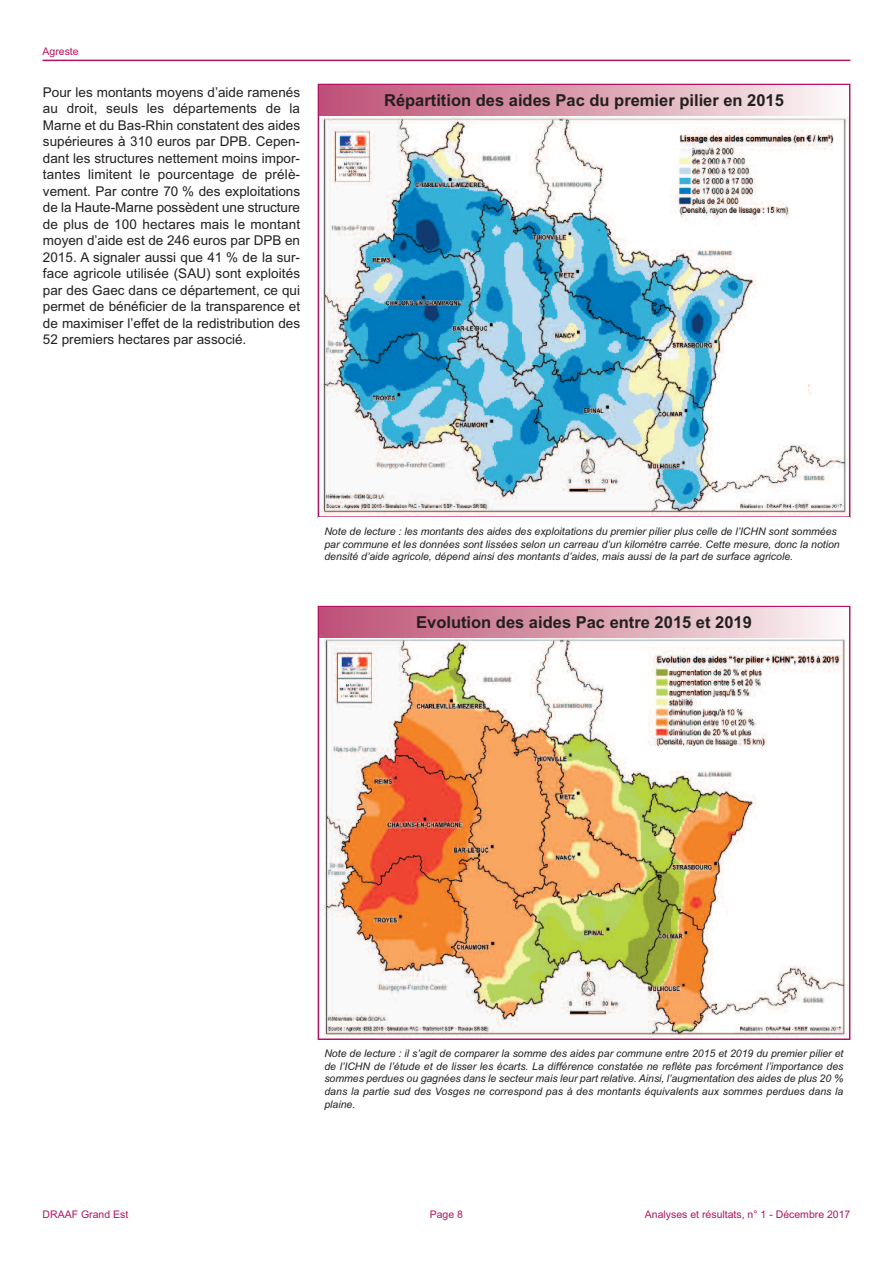
<style>
.page{position:relative;width:893px;height:1263px;background:#fff}
.page>*{position:absolute;margin:0;border:0;box-sizing:border-box;transform-origin:0 0}
.t1{font:700 16.5px "Arial";color:#231f20}
.t2{font:13.5px/16.5px "Arial";color:#231f20;text-align:justify}
.t3{font:italic 10.5px/12.6px "Arial";color:#231f20}
.t4{font:10.5px "Arial";color:#b31462}
</style>
<div class="page">
<hr style="left:43px;top:60px;width:807px;height:1px;background:#b31462">
<img style="left:321px;top:115px;width:526px;height:400px">
<div style="left:318px;top:84px;width:532px;height:434px;border:2px solid #b31462"></div>
<div style="left:319px;top:86px;width:530px;height:29px;background:linear-gradient(to right,#bc4c71,#faf6f4)"></div>
<div style="left:720px;top:373px;width:88px;height:29px;background:#fff"></div>
<img style="left:323px;top:637px;width:524px;height:400px">
<div style="left:318px;top:606px;width:532px;height:434px;border:2px solid #b31462"></div>
<div style="left:319px;top:608px;width:530px;height:29px;background:linear-gradient(to right,#bc4c71,#faf6f4)"></div>
<div style="left:728px;top:895px;width:85px;height:27px;background:#fff"></div>
<p class="t4" style="left:43px;top:46px;width:38px">Agreste</p>
<p class="t2" style="left:43px;top:84px;width:259px">Pour les montants moyens d’aide ramenés au droit, seuls les départements de la Marne et du Bas-Rhin constatent des aides supérieures à 310 euros par DPB. Cepen&shy;dant les structures nettement moins impor&shy;tantes limitent le pourcentage de prélè&shy;vement. Par contre 70 % des exploitations de la Haute-Marne possèdent une structure de plus de 100 hectares mais le montant moyen d’aide est de 246 euros par DPB en 2015. A signaler aussi que 41 % de la sur&shy;face agricole utilisée (SAU) sont exploités par des Gaec dans ce département, ce qui permet de bénéficier de la transparence et de maximiser l’effet de la redistribution des 52 premiers hectares par associé.</p>
<h1 class="t1" style="left:384px;top:91px;width:401px">Répartition des aides Pac du premier pilier en 2015</h1>
<p class="t3" style="left:324px;top:525px;width:517px">Note de lecture : les montants des aides des exploitations du premier pilier plus celle de l’ICHN sont sommées par commune et les données sont lissées selon un carreau d’un kilomètre carrée. Cette mesure, donc la notion densité d’aide agricole, dépend ainsi des montants d’aides, mais aussi de la part de surface agricole.</p>
<h1 class="t1" style="left:416px;top:613px;width:337px">Evolution des aides Pac entre 2015 et 2019</h1>
<p class="t3" style="left:324px;top:1047px;width:521px;text-align:justify">Note de lecture : il s’agit de comparer la somme des aides par commune entre 2015 et 2019 du premier pilier et de l’ICHN de l’étude et de lisser les écarts. La différence constatée ne reflète pas forcément l’importance des sommes perdues ou gagnées dans le secteur mais leur part relative. Ainsi, l’augmentation des aides de plus 20 % dans la partie sud des Vosges ne correspond pas à des montants équivalents aux sommes perdues dans la plaine.</p>
<p class="t4" style="left:43px;top:1208px;width:87px">DRAAF Grand Est</p>
<p class="t4" style="left:430px;top:1208px;width:35px">Page 8</p>
<p class="t4" style="left:645px;top:1208px;width:207px">Analyses et résultats, n° 1 - Décembre 2017</p>
</div>
